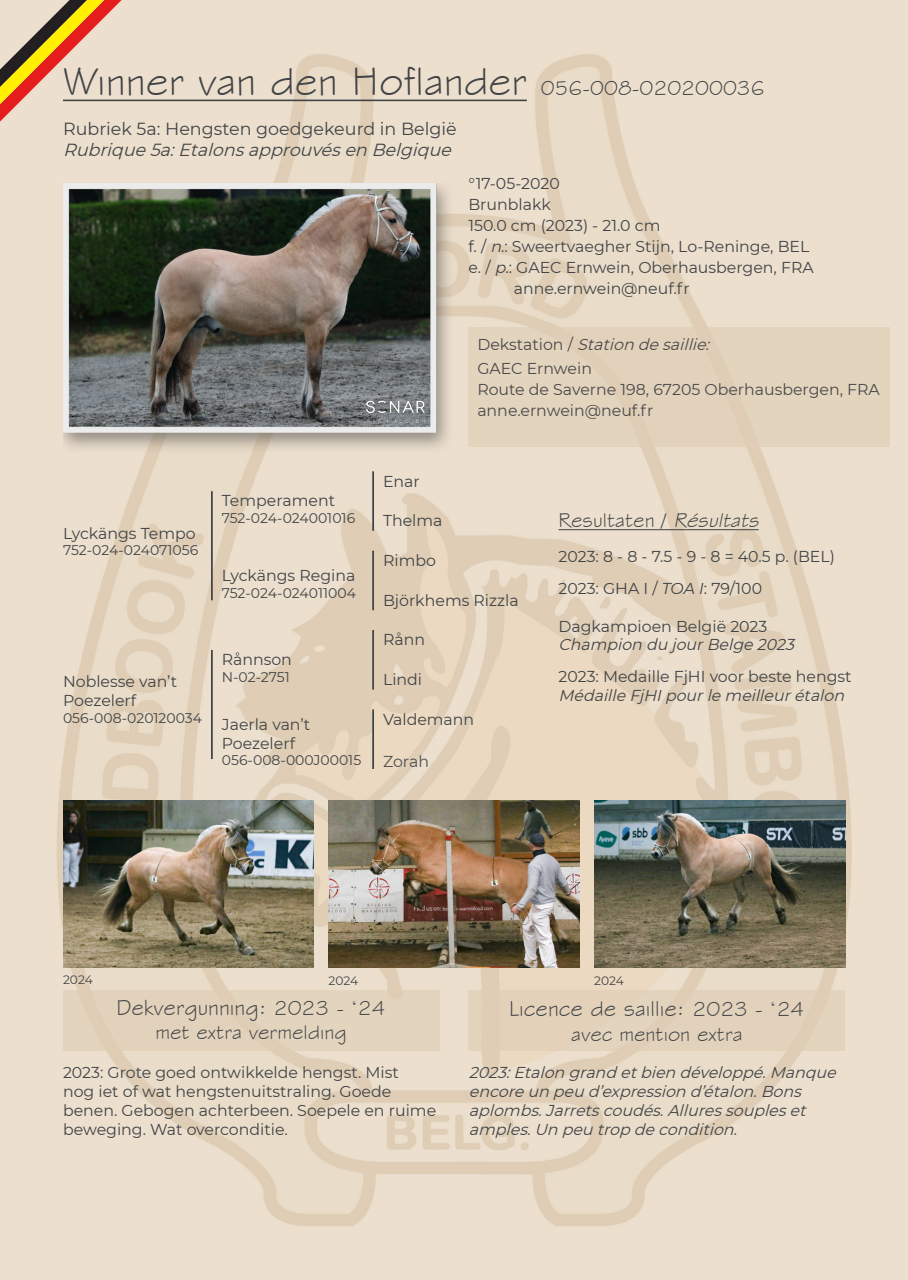
<style>
.page{position:relative;width:908px;height:1280px;background:#fff}
.page>*{position:absolute;margin:0;border:0;box-sizing:border-box;transform-origin:0 0}
.t1{font:42px "Stylus BT";color:#414446}
.t2{font:22.75px "Stylus BT";color:#414446}
.t3{font:21px "Stylus BT";color:#414446}
.t4{font:17.5px "Montserrat";color:#414446}
.t5{font:italic 17.5px "Montserrat";color:#414446}
.t6{font:15.75px/18.9px "Montserrat";color:#414446}
.t7{font:italic 15.75px/18.9px "Montserrat";color:#414446}
.t8{font:15.75px "Montserrat";color:#4a4a4a}
.t9{font:italic 15.75px "Montserrat";color:#4a4a4a}
.t10{font:15.75px "Montserrat";letter-spacing:-.005em;color:#505050}
.t11{font:14px "Montserrat";color:#414446}
.t12{font:12.25px "Montserrat";letter-spacing:-.005em;color:#414446}
.s1{font-size:21px}
.s2{font-style:italic}
.s3{font-style:normal}
</style>
<div class="page">
<img style="left:0;top:0;width:908px;height:1280px">
<svg style="left:0;top:0;width:172px;height:172px;background:#e2c9ae"></svg>
<hr style="left:372px;top:709px;width:2px;height:60px;background:#414446">
<hr style="left:372px;top:630px;width:2px;height:60px;background:#414446">
<hr style="left:372px;top:551px;width:2px;height:59px;background:#414446">
<hr style="left:372px;top:471px;width:2px;height:60px;background:#414446">
<hr style="left:211px;top:650px;width:2px;height:109px;background:#414446">
<hr style="left:211px;top:491px;width:2px;height:109px;background:#414446">
<div style="left:63px;top:990px;width:376px;height:61px;background:#e3d4be"></div>
<div style="left:469px;top:990px;width:376px;height:60px;background:#dfceb6"></div>
<div style="left:468px;top:327px;width:422px;height:119px;background:#e3d4be"></div>
<img style="left:594px;top:800px;width:251px;height:167px">
<img style="left:329px;top:800px;width:250px;height:167px">
<img style="left:63px;top:800px;width:251px;height:167px">
<img style="left:63px;top:184px;width:406px;height:272px">
<hr style="left:558px;top:529px;width:201px;height:1px;background:#414446">
<hr style="left:63px;top:100px;width:464px;height:1px;background:#414446">
<img style="left:357px;top:397px;width:77px;height:27px">
<p class="t1" style="left:63px;top:55px;width:703px">Winner van den Hoflander <span class="s1">056-008-020200036</span></p>
<p class="t4" style="left:63px;top:116px;width:395px">Rubriek 5a: Hengsten goedgekeurd in België</p>
<p class="t5" style="left:63px;top:137px;width:395px">Rubrique5a:Etalonsapprouvésen Belgique</p>
<p class="t6" style="left:468px;top:173px;width:93px">°17-05-2020</p>
<p class="t6" style="left:468px;top:194px;width:84px">Brunblakk</p>
<p class="t6" style="left:468px;top:215px;width:193px">150.0 cm (2023) - 21.0 cm</p>
<p class="t6" style="left:468px;top:236px;width:342px">f. / <span class="s2">n</span>.: Sweertvaegher Stijn, Lo-Reninge, BEL</p>
<p class="t6" style="left:468px;top:257px;width:347px">e. / <span class="s2">p</span>.: GAEC Ernwein, Oberhausbergen, FRA</p>
<p class="t6" style="left:514px;top:278px;width:178px">anne.ernwein@neuf.fr</p>
<p class="t9" style="left:477px;top:333px;width:239px"><span class="s3">D e ks t a t i o n /</span> Station desaillie:</p>
<p class="t8" style="left:477px;top:358px;width:116px">GAEC Ernwein</p>
<p class="t8" style="left:477px;top:379px;width:404px">Route de Saverne 198, 67205 Oberhausbergen, FRA</p>
<p class="t8" style="left:477px;top:400px;width:178px">anne.ernwein@neuf.fr</p>
<p class="t6" style="left:383px;top:471px;width:38px">Enar</p>
<p class="t6" style="left:63px;top:523px;width:134px">Lyckängs Tempo</p>
<p class="t11" style="left:63px;top:541px;width:137px">752-024-024071056</p>
<p class="t6" style="left:222px;top:491px;width:115px">Temperament</p>
<p class="t11" style="left:222px;top:509px;width:135px">752-024-024001016</p>
<p class="t6" style="left:222px;top:565px;width:135px">Lyckängs Regina</p>
<p class="t11" style="left:222px;top:583px;width:136px">752-024-024011004</p>
<p class="t6" style="left:63px;top:672px;width:116px">Noblesse van’t<br>Poezelerf</p>
<p class="t11" style="left:63px;top:709px;width:141px">056-008-020120034</p>
<p class="t6" style="left:222px;top:649px;width:72px">Rånnson</p>
<p class="t11" style="left:222px;top:667px;width:69px">N-02-2751</p>
<p class="t6" style="left:222px;top:714px;width:90px">Jaerla van’t<br>Poezelerf</p>
<p class="t11" style="left:222px;top:751px;width:141px">056-008-000J00015</p>
<p class="t6" style="left:383px;top:511px;width:61px">Thelma</p>
<p class="t6" style="left:383px;top:550px;width:54px">Rimbo</p>
<p class="t6" style="left:383px;top:590px;width:137px">Björkhems Rizzla</p>
<p class="t6" style="left:383px;top:630px;width:43px">Rånn</p>
<p class="t6" style="left:383px;top:669px;width:41px">Lindi</p>
<p class="t6" style="left:383px;top:709px;width:93px">Valdemann</p>
<p class="t10" style="left:383px;top:751px;width:48px">Zorah</p>
<p class="t3" style="left:558px;top:507px;width:207px">Resultaten / <span class="s2">Résultats</span></p>
<p class="t6" style="left:558px;top:547px;width:278px">2023: 8 - 8 - 7.5 - 9 - 8 = 40.5 p. (BEL)</p>
<p class="t6" style="left:558px;top:578px;width:205px">2023: GHA I / <span class="s2">TOA I</span>: 79/100</p>
<p class="t6" style="left:558px;top:616px;width:210px">Dagkampioen België 2023</p>
<p class="t7" style="left:558px;top:635px;width:242px">Champion du jourBelge 2023</p>
<p class="t6" style="left:558px;top:666px;width:295px">2023: Medaille FjHI voor beste hengst</p>
<p class="t7" style="left:558px;top:685px;width:292px">Médaille FjHIpourle meilleurétalon</p>
<p class="t12" style="left:63px;top:971px;width:31px">2024</p>
<p class="t12" style="left:329px;top:972px;width:31px">2024</p>
<p class="t12" style="left:594px;top:972px;width:31px">2024</p>
<p class="t2" style="left:116px;top:993px;width:271px">Dekvergunning: <span class="s1">2023 - ‘24</span></p>
<p class="t3" style="left:155px;top:1019px;width:193px">met extra vermelding</p>
<p class="t6" style="left:63px;top:1063px;width:375px">2023: Grote goed ontwikkelde hengst. Mist<br>nog iet of wat hengstenuitstraling. Goede benen. Gebogen achterbeen. Soepele en ruime beweging. Wat overconditie.</p>
<p class="t2" style="left:509px;top:995px;width:297px">Licence de saillie: <span class="s1">2023 - ‘24</span></p>
<p class="t3" style="left:571px;top:1021px;width:173px">avec mention extra</p>
<p class="t7" style="left:469px;top:1063px;width:374px">2023:Etalon grand etbien développé.Manque encoreun peu d’expression d’étalon.Bons aplombs.Jarretscoudés.Alluressoupleset amples.Un peu trop decondition.</p>
</div>
